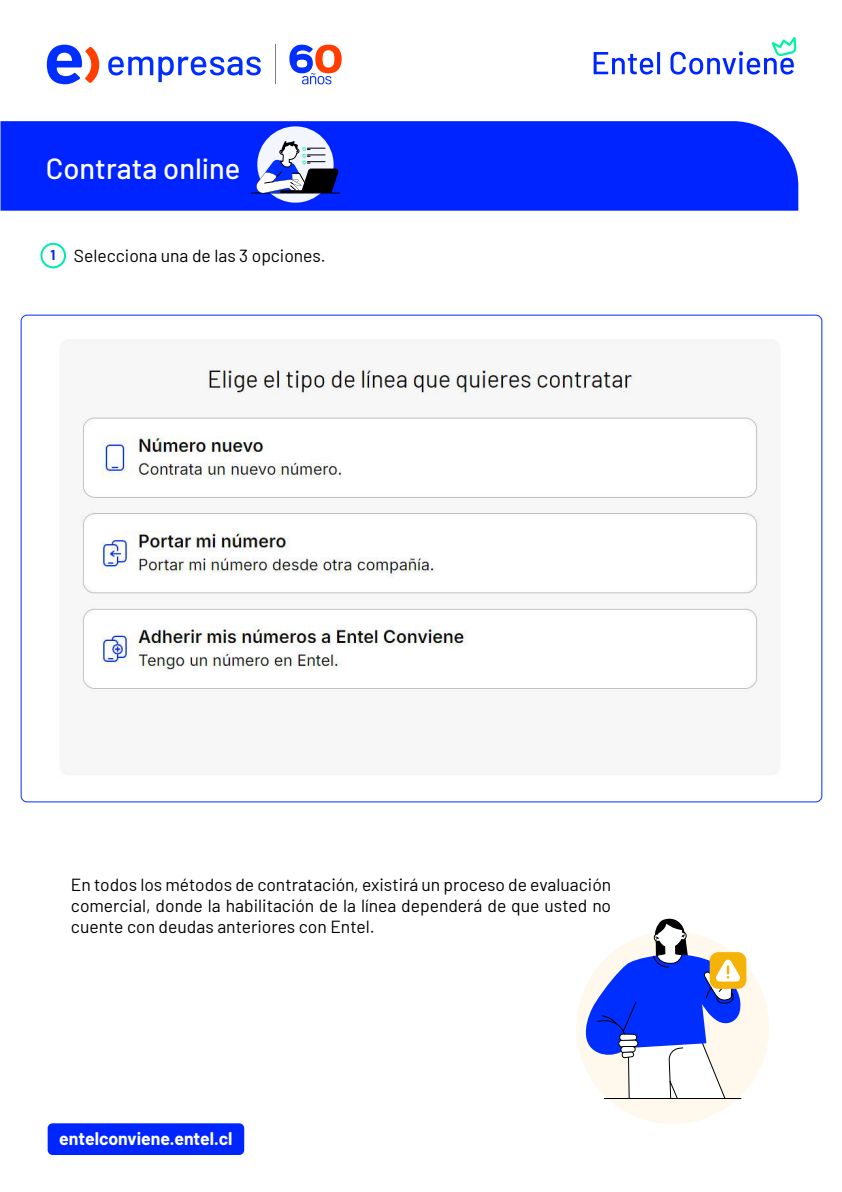
<style>
.page{position:relative;width:842px;height:1192px;background:#fff}
.page>*{position:absolute;margin:0;border:0;box-sizing:border-box;transform-origin:0 0}
.t1{font:500 29px "Barlow";color:#fff}
.t2{font:700 17.85px "Barlow";color:#fff}
.t3{font:17.5px/21px "Barlow";color:#000;text-align:justify}
.s1{font-weight:700;font-size:13.8px;color:#0024ff}
</style>
<div class="page">
<svg style="left:594px;top:52px;width:59px;height:23px"></svg>
<hr style="left:657px;top:52px;width:3px;height:22px;background:#0026ff">
<svg style="left:671px;top:37px;width:125px;height:38px"></svg>
<svg style="left:47px;top:45px;width:52px;height:39px"></svg>
<hr style="left:275px;top:45px;width:1px;height:39px;background:#808080">
<svg style="left:108px;top:56px;width:153px;height:26px"></svg>
<svg style="left:289px;top:45px;width:53px;height:39px"></svg>
<div style="left:0;top:121px;width:798px;height:90px;background:#0024ff"></div>
<div style="left:40px;top:243px;width:26px;height:25px;border:2px solid #00eaae;border-radius:50%"></div>
<div style="left:48px;top:1123px;width:196px;height:32px;background:#0026ff;border-radius:5px"></div>
<img style="left:64px;top:340px;width:712px;height:434px">
<div style="left:257px;top:126px;width:77px;height:77px;background:#f3f5ff;border-radius:50%"></div>
<hr style="left:251px;top:193px;width:89px;height:1px;background:#000">
<svg style="left:254px;top:141px;width:85px;height:52px"></svg>
<div style="left:576px;top:931px;width:193px;height:193px;background:#fef9ec;border-radius:50%"></div>
<div style="left:710px;top:952px;width:36px;height:37px;background:#f5b207;border-radius:9px"></div>
<svg style="left:577px;top:918px;width:167px;height:181px"></svg>
<h1 class="t1" style="left:46px;top:147px;width:196px">Contrata online</h1>
<p class="t3" style="left:50px;top:243px;width:277px"><span class="s1">1</span> Selecciona una de las 3 opciones.</p>
<p class="t3" style="left:71px;top:873px;width:542px">En todos los métodos de contratación, existirá un proceso de evaluación comercial, donde la habilitación de la línea dependerá de que usted no cuente con deudas anteriores con Entel.</p>
<p class="t2" style="left:59px;top:1125px;width:175px">entelconviene.entel.cl</p>
</div>
